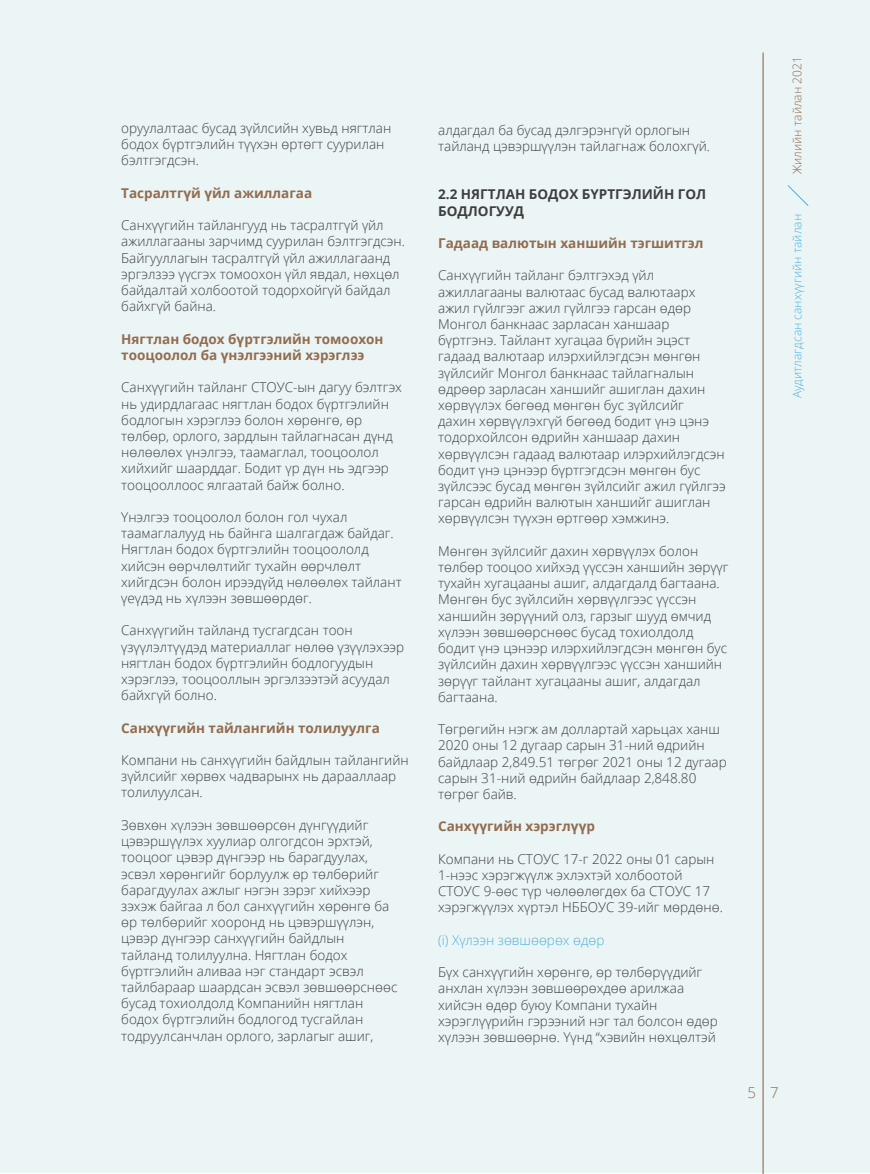
<style>
.page{position:relative;width:870px;height:1174px;background:#fff}
.page>*{position:absolute;margin:0;border:0;box-sizing:border-box;transform-origin:0 0}
.t1{font:300 15px "Open Sans";color:#936c4f}
.t2{font:300 13.5px/16.2px "Open Sans";color:#3e3e3f}
.t3{font:700 13.5px/16.2px "Open Sans";color:#936c4f}
.t4{font:700 13.5px/16.2px "Open Sans";color:#3e3e3f}
.t5{font:300 13.5px "Open Sans";color:#51b2db}
.t6{font:300 12px "Open Sans";color:#51b2db}
.t7{font:300 12px "Open Sans";color:#936c4f}
</style>
<div class="page">
<div style="left:6px;top:0;width:864px;height:1173px;background:#ebf5f6"></div>
<div style="left:0;top:0;width:6px;height:1173px;background:#ebf5f6"></div>
<hr style="left:762px;top:52px;width:1px;height:1122px;background:#936c4f">
<svg style="left:787px;top:185px;width:22px;height:21px"></svg>
<p class="t2" style="left:121px;top:120px;width:271px">оруулалтаас бусад зүйлсийн хувьд нягтлан бодох бүртгэлийн түүхэн өртөгт суурилан бэлтгэгдсэн.</p>
<p class="t3" style="left:121px;top:184px;width:192px">Тасралтгүй үйл ажиллагаа</p>
<p class="t2" style="left:121px;top:217px;width:285px">Санхүүгийн тайлангууд нь тасралтгүй үйл ажиллагааны зарчимд суурилан бэлтгэгдсэн.<br>Байгууллагын тасралтгүй үйл ажиллагаанд эргэлзээ үүсгэх томоохон үйл явдал, нөхцөл байдалтай холбоотой тодорхойгүй байдал байхгүй байна.</p>
<p class="t3" style="left:121px;top:330px;width:264px">Нягтлан бодох бүртгэлийн томоохон тооцоолол ба үнэлгээний хэрэглээ</p>
<p class="t2" style="left:121px;top:379px;width:282px">Санхүүгийн тайланг СТОУС-ын дагуу бэлтгэх нь удирдлагаас нягтлан бодох бүртгэлийн бодлогын хэрэглээ болон хөрөнгө, өр төлбөр, орлого, зардлын тайлагнасан дүнд нөлөөлөх үнэлгээ, таамаглал, тооцоолол хийхийг шаарддаг. Бодит үр дүн нь эдгээр тооцооллоос ялгаатай байж болно.</p>
<p class="t2" style="left:121px;top:508px;width:282px">Үнэлгээ тооцоолол болон гол чухал таамаглалууд нь байнга шалгагдаж байдаг.<br>Нягтлан бодох бүртгэлийн тооцоололд хийсэн өөрчлөлтийг тухайн өөрчлөлт хийгдсэн болон ирээдүйд нөлөөлөх тайлант үеүдэд нь хүлээн зөвшөөрдөг.</p>
<p class="t2" style="left:121px;top:622px;width:284px">Санхүүгийн тайланд тусгагдсан тоон үзүүлэлтүүдэд материаллаг нөлөө үзүүлэхээр нягтлан бодох бүртгэлийн бодлогуудын хэрэглээ, тооцооллын эргэлзээтэй асуудал байхгүй болно.</p>
<p class="t3" style="left:121px;top:719px;width:260px">Санхүүгийн тайлангийн толилуулга</p>
<p class="t2" style="left:121px;top:751px;width:289px">Компани нь санхүүгийн байдлын тайлангийн зүйлсийг хөрвөх чадварынх нь дарааллаар толилуулсан.</p>
<p class="t2" style="left:121px;top:816px;width:278px">Зөвхөн хүлээн зөвшөөрсөн дүнгүүдийг цэвэршүүлэх хуулиар олгогдсон эрхтэй, тооцоог цэвэр дүнгээр нь барагдуулах, эсвэл хөрөнгийг борлуулж өр төлбөрийг барагдуулах ажлыг нэгэн зэрэг хийхээр зэхэж байгаа л бол санхүүгийн хөрөнгө ба өр төлбөрийг хооронд нь цэвэршүүлэн, цэвэр дүнгээр санхүүгийн байдлын тайланд толилуулна. Нягтлан бодох бүртгэлийн аливаа нэг стандарт эсвэл тайлбараар шаардсан эсвэл зөвшөөрснөөс бусад тохиолдолд Компанийн нягтлан бодох бүртгэлийн бодлогод тусгайлан тодруулсанчлан орлого, зарлагыг ашиг,</p>
<p class="t2" style="left:438px;top:121px;width:273px">алдагдал ба бусад дэлгэрэнгүй орлогын тайланд цэвэршүүлэн тайлагнаж болохгүй.</p>
<p class="t4" style="left:438px;top:186px;width:269px">2.2 НЯГТЛАН БОДОХ БҮРТГЭЛИЙН ГОЛ<br>БОДЛОГУУД</p>
<p class="t3" style="left:438px;top:235px;width:267px">Гадаад валютын ханшийн тэгшитгэл</p>
<p class="t2" style="left:438px;top:267px;width:289px">Санхүүгийн тайланг бэлтгэхэд үйл ажиллагааны валютаас бусад валютаарх ажил гүйлгээг ажил гүйлгээ гарсан өдөр Монгол банкнаас зарласан ханшаар бүртгэнэ. Тайлант хугацаа бүрийн эцэст гадаад валютаар илэрхийлэгдсэн мөнгөн зүйлсийг Монгол банкнаас тайлагналын өдрөөр зарласан ханшийг ашиглан дахин хөрвүүлэх бөгөөд мөнгөн бус зүйлсийг<br>дахин хөрвүүлэхгүй бөгөөд бодит үнэ цэнэ тодорхойлсон өдрийн ханшаар дахин хөрвүүлсэн гадаад валютаар илэрхийлэгдсэн бодит үнэ цэнээр бүртгэгдсэн мөнгөн бус зүйлсээс бусад мөнгөн зүйлсийг ажил гүйлгээ гарсан өдрийн валютын ханшийг ашиглан хөрвүүлсэн түүхэн өртгөөр хэмжинэ.</p>
<p class="t2" style="left:438px;top:542px;width:292px">Мөнгөн зүйлсийг дахин хөрвүүлэх болон төлбөр тооцоо хийхэд үүссэн ханшийн зөрүүг тухайн хугацааны ашиг, алдагдалд багтаана.<br>Мөнгөн бус зүйлсийн хөрвүүлгээс үүссэн ханшийн зөрүүний олз, гарзыг шууд өмчид хүлээн зөвшөөрснөөс бусад тохиолдолд бодит үнэ цэнээр илэрхийлэгдсэн мөнгөн бус зүйлсийн дахин хөрвүүлгээс үүссэн ханшийн зөрүүг тайлант хугацааны ашиг, алдагдал багтаана.</p>
<p class="t2" style="left:438px;top:721px;width:290px">Төгрөгийн нэгж ам доллартай харьцах ханш 2020 оны 12 дугаар сарын 31-ний өдрийн байдлаар 2,849.51 төгрөг 2021 оны 12 дугаар сарын 31-ний өдрийн байдлаар 2,848.80 төгрөг байв.</p>
<p class="t3" style="left:438px;top:818px;width:158px">Санхүүгийн хэрэглүүр</p>
<p class="t2" style="left:438px;top:850px;width:286px">Компани нь СТОУС 17-г 2022 оны 01 сарын 1-нээс хэрэгжүүлж эхлэхтэй холбоотой СТОУС 9-өөс түр чөлөөлөгдөх ба СТОУС 17 хэрэгжүүлэх хүртэл НББОУС 39-ийг мөрдөнө.</p>
<p class="t5" style="left:438px;top:930px;width:168px">(i) Хүлээн зөвшөөрөх өдөр</p>
<p class="t2" style="left:438px;top:964px;width:281px">Бүх санхүүгийн хөрөнгө, өр төлбөрүүдийг анхлан хүлээн зөвшөөрөхдөө арилжаа хийсэн өдөр буюу Компани тухайн хэрэглүүрийн гэрээний нэг тал болсон өдөр хүлээн зөвшөөрнө. Үүнд “хэвийн нөхцөлтэй</p>
<p class="t7" style="left:789px;top:174px;width:119px;rotate:-90deg">Жилийн тайлан 2021</p>
<p class="t6" style="left:789px;top:398px;width:186px;rotate:-90deg">Аудитлагдсан санхүүгийн тайлан</p>
<p class="t1" style="left:747px;top:1082px;width:10px">5</p>
<p class="t1" style="left:770px;top:1082px;width:10px">7</p>
</div>
